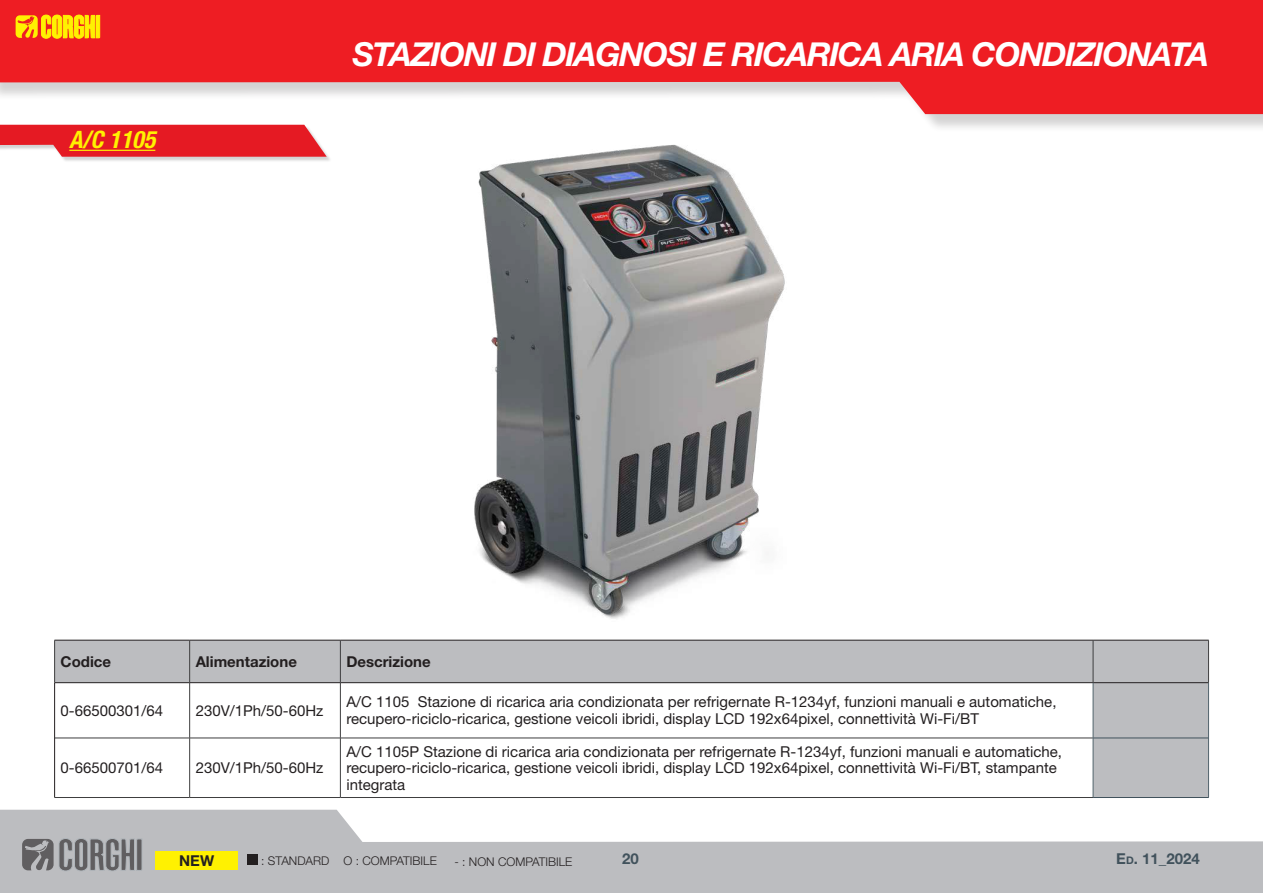
<style>
.page{position:relative;width:1263px;height:893px;background:#fff}
.page>*{position:absolute;margin:0;border:0;box-sizing:border-box;transform-origin:0 0}
.t1{font:italic 700 33px "Helvetica Neue LT Std";letter-spacing:-.04em;color:#fff}
.t2{font:italic 700 condensed 24px "Helvetica Neue LT Std";color:#fff101}
.t3{font:15px/16.5px "Helvetica Neue LT Std";color:#231f20}
.t4{font:700 15px "Helvetica Neue LT Std";color:#231f20}
.t5{font:700 15px "Helvetica Neue LT Std";color:#41525c}
.t6{font:300 12px "Helvetica Neue LT Std";color:#231f20}
.s1{font-size:10.5px}
</style>
<div class="page">
<div style="left:0;top:0;width:1263px;height:133px;background:#231f20;opacity:.2"></div>
<svg style="left:0;top:0;width:1263px;height:114px;background:#ee484c"></svg>
<svg style="left:0;top:810px;width:1263px;height:83px;fill:#bcbdc0"></svg>
<svg style="left:16px;top:15px;width:84px;height:23px;background:#fabf08"></svg>
<svg style="left:22px;top:838px;width:120px;height:33px;background:#87878a"></svg>
<div style="left:155px;top:851px;width:83px;height:19px;background:#fff101"></div>
<div style="left:247px;top:855px;width:11px;height:10px;background:#231f20"></div>
<div style="left:0;top:126px;width:332px;height:36px;background:#231f20;opacity:.2"></div>
<svg style="left:0;top:125px;width:327px;height:32px;background:#e63239"></svg>
<hr style="left:69px;top:150px;width:86px;height:1px;background:#fff101">
<svg style="left:55px;top:641px;width:1153px;height:156px"></svg>
<hr style="left:54px;top:640px;width:136px;height:1px;background:#231f20">
<hr style="left:190px;top:640px;width:150px;height:1px;background:#231f20">
<hr style="left:340px;top:640px;width:753px;height:1px;background:#231f20">
<hr style="left:1093px;top:640px;width:116px;height:1px;background:#231f20">
<hr style="left:54px;top:682px;width:136px;height:1px;background:#231f20">
<hr style="left:190px;top:682px;width:150px;height:1px;background:#231f20">
<hr style="left:340px;top:682px;width:753px;height:1px;background:#231f20">
<hr style="left:1093px;top:682px;width:116px;height:1px;background:#231f20">
<hr style="left:54px;top:640px;width:1px;height:42px;background:#3e3e3f">
<hr style="left:1208px;top:640px;width:1px;height:42px;background:#3e3e3f">
<hr style="left:189px;top:640px;width:1px;height:42px;background:#3e3e3f">
<hr style="left:340px;top:640px;width:1px;height:42px;background:#3e3e3f">
<hr style="left:1093px;top:640px;width:1px;height:42px;background:#3e3e3f">
<hr style="left:189px;top:683px;width:1px;height:55px;background:#3e3e3f">
<hr style="left:340px;top:683px;width:1px;height:55px;background:#3e3e3f">
<hr style="left:55px;top:738px;width:135px;height:1px;background:#3e3e3f">
<hr style="left:190px;top:738px;width:150px;height:1px;background:#3e3e3f">
<hr style="left:189px;top:738px;width:1px;height:59px;background:#3e3e3f">
<hr style="left:340px;top:738px;width:753px;height:1px;background:#3e3e3f">
<hr style="left:340px;top:738px;width:1px;height:59px;background:#3e3e3f">
<hr style="left:54px;top:797px;width:136px;height:1px;background:#3e3e3f">
<hr style="left:190px;top:797px;width:150px;height:1px;background:#3e3e3f">
<hr style="left:340px;top:797px;width:753px;height:1px;background:#3e3e3f">
<hr style="left:54px;top:683px;width:1px;height:55px;background:#231f20">
<hr style="left:54px;top:738px;width:1px;height:59px;background:#231f20">
<hr style="left:1093px;top:683px;width:1px;height:55px;background:#51636c">
<hr style="left:1093px;top:738px;width:1px;height:59px;background:#51636c">
<hr style="left:1208px;top:683px;width:1px;height:55px;background:#51636c">
<hr style="left:1208px;top:738px;width:1px;height:59px;background:#51636c">
<hr style="left:1093px;top:738px;width:115px;height:1px;background:#41525c">
<hr style="left:1093px;top:797px;width:116px;height:1px;background:#41525c">
<img style="left:458px;top:125px;width:328px;height:494px">
<h2 class="t2" style="left:69px;top:125px;width:88px">A/C 1105</h2>
<h1 class="t1" style="left:352px;top:34px;width:858px">STAZIONI DI DIAGNOSI E RICARICA ARIA CONDIZIONATA</h1>
<p class="t4" style="left:61px;top:652px;width:52px">Codice</p>
<p class="t4" style="left:196px;top:652px;width:103px">Alimentazione</p>
<p class="t4" style="left:346px;top:652px;width:86px">Descrizione</p>
<p class="t3" style="left:61px;top:702px;width:104px">0-66500301/64</p>
<p class="t3" style="left:196px;top:702px;width:129px">230V/1Ph/50-60Hz</p>
<p class="t3" style="left:346px;top:694px;width:712px">A/C 1105 Stazione di ricarica aria condizionata per refrigernate R-1234yf, funzioni manuali e automatiche, recupero-riciclo-ricarica, gestione veicoli ibridi, display LCD 192x64pixel, connettività Wi-Fi/BT</p>
<p class="t3" style="left:61px;top:759px;width:104px">0-66500701/64</p>
<p class="t3" style="left:196px;top:759px;width:129px">230V/1Ph/50-60Hz</p>
<p class="t3" style="left:346px;top:743px;width:717px">A/C 1105P Stazione di ricarica aria condizionata per refrigernate R-1234yf, funzioni manuali e automatiche, recupero-riciclo-ricarica, gestione veicoli ibridi, display LCD 192x64pixel, connettività Wi-Fi/BT, stampante integrata</p>
<p class="t4" style="left:179px;top:851px;width:36px">NEW</p>
<p class="t6" style="left:261px;top:854px;width:177px">: STANDARD O : COMPATIBILE</p>
<p class="t6" style="left:454px;top:854px;width:119px">- : NON COMPATIBILE</p>
<p class="t5" style="left:622px;top:849px;width:18px">20</p>
<p class="t5" style="left:1116px;top:849px;width:85px">E<span class="s1">d</span>. 11_2024</p>
</div>
